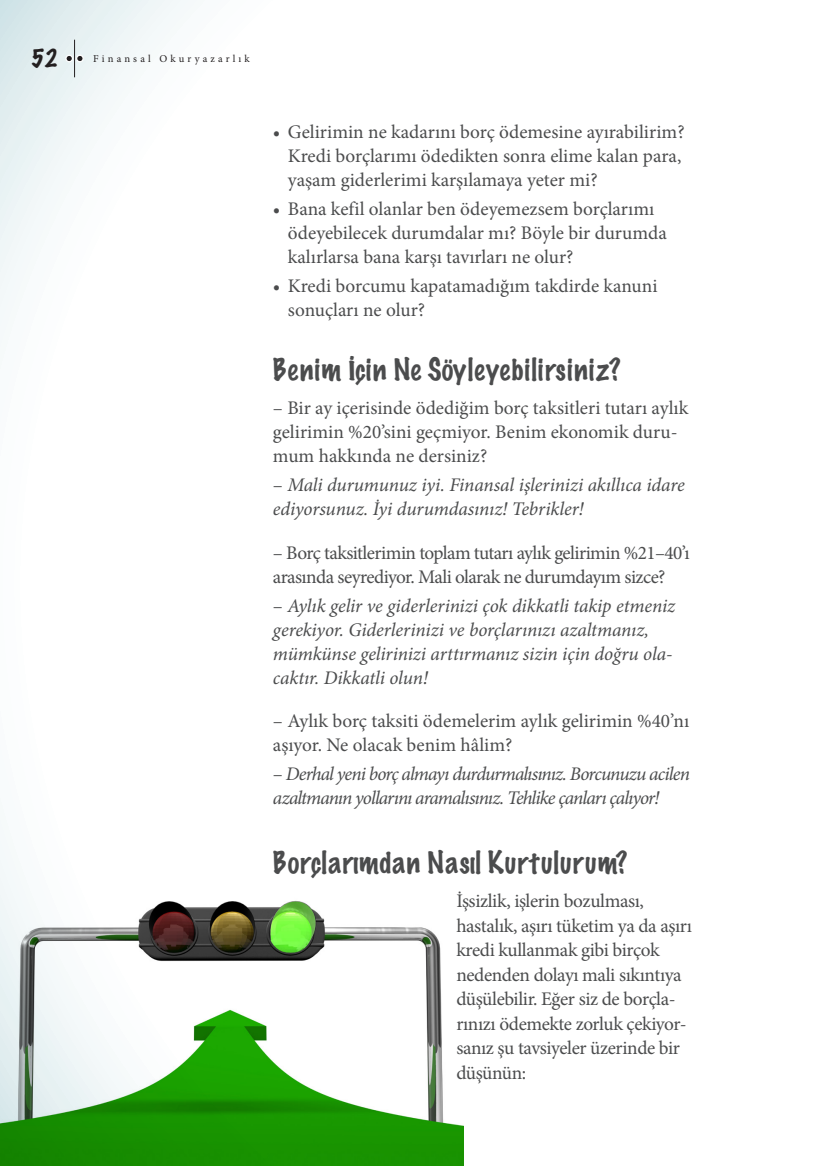
<style>
.page{position:relative;width:819px;height:1166px;background:#fff}
.page>*{position:absolute;margin:0;border:0;box-sizing:border-box;transform-origin:0 0}
.BSLK{font:100 28px "Marker Felt";letter-spacing:.035em;color:#4b4c4d}
.t1{font:100 22.75px "Marker Felt";color:#231f20}
.GOVDE_METİN{font:19.25px/24.5px "Minion Pro";letter-spacing:-.01em;color:#4b4c4d}
.GOVDE_METİN-2{font:italic 19.25px/24px "Minion Pro";letter-spacing:-.015em;color:#4b4c4d}
.GOVDE_METİN-3{font:italic 19.25px/24px "Minion Pro";letter-spacing:-.05em;color:#4b4c4d}
.GOVDE_METİN-4{font:19.25px/24px "Minion Pro";letter-spacing:-.03em;color:#4b4c4d}
.t2{font:10.5px "Minion Pro";letter-spacing:.3em;color:#231f20}
.s1{font-style:normal}
</style>
<div class="page">
<hr style="left:74px;top:40px;width:1px;height:37px;background:#231f20">
<div style="left:66px;top:55px;width:6px;height:7px;background:#231f20;border-radius:50%"></div>
<div style="left:65px;top:55px;width:8px;height:7px;border:1px solid #fff;border-radius:50%"></div>
<div style="left:77px;top:55px;width:6px;height:7px;background:#231f20;border-radius:50%"></div>
<div style="left:76px;top:55px;width:8px;height:7px;border:1px solid #fff;border-radius:50%"></div>
<img style="left:0;top:841px;width:464px;height:325px">
<p class="t1" style="left:32px;top:40px;width:27px">52</p>
<p class="t2" style="left:93px;top:51px;width:158px">Finansal Okuryazarlık</p>
<p class="GOVDE_METİN" style="left:288px;top:120px;width:398px;line-height:24px;text-indent:-15px">• Gelirimin ne kadarını borç ödemesine ayırabilirim?<br>Kredi borçlarımı ödedikten sonra elime kalan para, yaşam giderlerimi karşılamaya yeter mi?</p>
<p class="GOVDE_METİN" style="left:288px;top:197px;width:380px;line-height:24px;text-indent:-15px">• Bana kefil olanlar ben ödeyemezsem borçlarımı ödeyebilecek durumdalar mı? Böyle bir durumda kalırlarsa bana karşı tavırları ne olur?</p>
<p class="GOVDE_METİN" style="left:288px;top:273px;width:371px;text-indent:-15px">• Kredi borcumu kapatamadığım takdirde kanuni sonuçları ne olur?</p>
<p class="BSLK" style="left:273px;top:347px;width:349px">Benim İçin Ne Söyleyebilirsiniz?</p>
<p class="GOVDE_METİN" style="left:273px;top:396px;width:417px;line-height:24px">– Bir ay içerisinde ödediğim borç taksitleri tutarı aylık gelirimin %20’sini geçmiyor. Benim ekonomik duru&shy;mum hakkında ne dersiniz?</p>
<p class="GOVDE_METİN-2" style="left:273px;top:473px;width:413px"><span class="s1">–</span> Mali durumunuz iyi. Finansal işlerinizi akıllıca idare ediyorsunuz. İyi durumdasınız! Tebrikler!</p>
<p class="GOVDE_METİN-4" style="left:273px;top:541px;width:418px">– Borç taksitlerimin toplam tutarı aylık gelirimin %21–40’ı arasında seyrediyor. Mali olarak ne durumdayım sizce?</p>
<p class="GOVDE_METİN-2" style="left:273px;top:593px;width:404px"><span class="s1">–</span> Aylık gelir ve giderlerinizi çok dikkatli takip etmeniz gerekiyor. Giderlerinizi ve borçlarınızı azaltmanız, mümkünse gelirinizi arttırmanız sizin için doğru ola&shy;caktır. Dikkatli olun!</p>
<p class="GOVDE_METİN" style="left:273px;top:709px;width:417px;line-height:24px">– Aylık borç taksiti ödemelerim aylık gelirimin %40’nı aşıyor. Ne olacak benim hâlim?</p>
<p class="GOVDE_METİN-3" style="left:273px;top:762px;width:418px"><span class="s1">–</span> Derhal yeni borç almayı durdurmalısınız. Borcunuzu acilen azaltmanın yollarını aramalısınız. Tehlike çanları çalıyor!</p>
<p class="BSLK" style="left:273px;top:840px;width:356px">Borçlarımdan Nasıl Kurtulurum?</p>
<p class="GOVDE_METİN" style="left:456px;top:889px;width:237px">İşsizlik, işlerin bozulması, hastalık, aşırı tüketim ya da aşırı kredi kullanmak gibi birçok nedenden dolayı mali sıkıntıya düşülebilir. Eğer siz de borçla&shy;rınızı ödemekte zorluk çekiyor&shy;sanız şu tavsiyeler üzerinde bir düşünün:</p>
</div>
